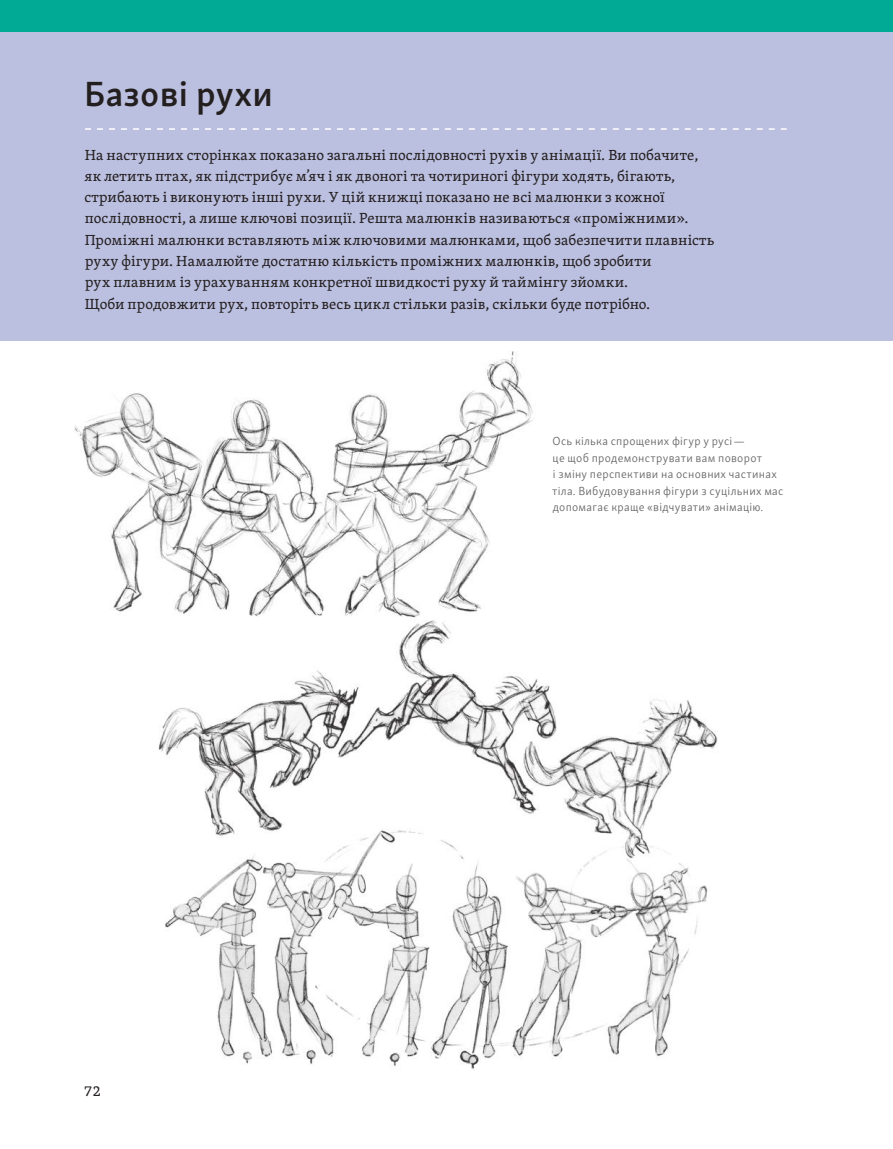
<style>
.page{position:relative;width:893px;height:1149px;background:#fff}
.page>*{position:absolute;margin:0;border:0;box-sizing:border-box;transform-origin:0 0}
.t1{font:600 36px "Skolar Sans PE";letter-spacing:.005em;color:#241f1f}
.t2{font:15px/21.3px "Skolar PE";letter-spacing:.015em;color:#241f1f}
.t3{font:300 12px/16.5px "Skolar Sans PE";letter-spacing:.02em;color:#656365}
</style>
<div class="page">
<div style="left:0;top:0;width:893px;height:340px;background:#bbc0e1"></div>
<div style="left:0;top:0;width:893px;height:32px;background:#00aa94"></div>
<img style="left:74px;top:351px;width:459px;height:264px">
<img style="left:158px;top:615px;width:560px;height:454px">
<svg style="left:85px;top:128px;width:702px;height:2px"></svg>
<h1 class="t1" style="left:84px;top:66px;width:190px">Базові рухи</h1>
<p class="t2" style="left:84px;top:143px;width:632px">На наступних сторінках показано загальні послідовності рухів у анімації. Ви побачите, як летить птах, як підстрибує м’яч і як двоногі та чотириногі фігури ходять, бігають, стрибають і виконують інші рухи. У цій книжці показано не всі малюнки з кожної послідовності, а лише ключові позиції. Решта малюнків називаються «проміжними».<br>Проміжні малюнки вставляють між ключовими малюнками, щоб забезпечити плавність руху фігури. Намалюйте достатню кількість проміжних малюнків, щоб зробити<br>рух плавним із урахуванням конкретної швидкості руху й таймінгу зйомки.<br>Щоби продовжити рух, повторіть весь цикл стільки разів, скільки буде потрібно.</p>
<p class="t2" style="left:84px;top:1079px;width:18px">72</p>
<p class="t3" style="left:552px;top:432px;width:233px">Ось кілька спрощених фігур у русі —<br>це щоб продемонструвати вам поворот<br>і зміну перспективи на основних частинах тіла. Вибудовування фігури з суцільних мас допомагає краще «відчувати» анімацію.</p>
</div>
